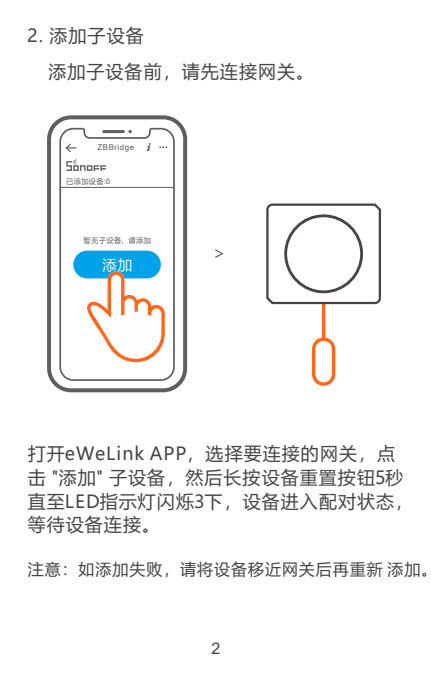
<style>
.page{position:relative;width:431px;height:681px;background:#fff}
.page>*{position:absolute;margin:0;border:0;box-sizing:border-box;transform-origin:0 0}
.t1{font:18px/23.6px "Microsoft Ya Hei";letter-spacing:.06em;color:#474443}
.t2{font:16.8px "Microsoft Ya Hei";color:#5f5d5d}
.t3{font:16px "Microsoft Ya Hei";letter-spacing:.06em;color:#474443}
.t4{font:16px "Arial";color:#474443}
.t5{font:14.4px "Microsoft Ya Hei";color:#fefefe}
.t6{font:8px "Arial";letter-spacing:.055em;color:#5f5d5d}
.t7{font:7.2px "Microsoft Ya Hei";letter-spacing:.06em;color:#5f5d5d}
</style>
<div class="page">
<div style="left:312px;top:337px;width:23px;height:48px;border:3px solid #ff661c;border-radius:10px"></div>
<hr style="left:322px;top:304px;width:3px;height:35px;background:#ff661c">
<svg style="left:266px;top:203px;width:115px;height:102px"></svg>
<div style="left:47px;top:115px;width:140px;height:277px;border:4px solid #5f5d5d;border-radius:22px"></div>
<svg style="left:59px;top:127px;width:116px;height:254px"></svg>
<svg style="left:102px;top:129px;width:31px;height:5px"></svg>
<svg style="left:147px;top:143px;width:4px;height:8px"></svg>
<svg style="left:159px;top:146px;width:8px;height:2px"></svg>
<svg style="left:66px;top:159px;width:40px;height:12px"></svg>
<div style="left:73px;top:250px;width:88px;height:28px;background:#00a2e9;border-radius:14px"></div>
<svg style="left:82px;top:270px;width:83px;height:92px"></svg>
<p class="t1" style="left:48px;top:19px;width:267px;line-height:36px;text-indent:-21px">2. 添加子设备<br>添加子设备前，请先连接网关。</p>
<p class="t6" style="left:98px;top:144px;width:38px">ZBBridge</p>
<p class="t7" style="left:66px;top:178px;width:46px">已添加设备:0</p>
<p class="t7" style="left:84px;top:237px;width:69px">暂无子设备，请添加</p>
<p class="t5" style="left:103px;top:258px;width:31px">添加</p>
<p class="t2" style="left:213px;top:245px;width:14px">&gt;</p>
<p class="t1" style="left:28px;top:443px;width:387px">打开eWeLink APP，选择要连接的网关，点击 "添加" 子设备，然后长按设备重置按钮5秒直至LED指示灯闪烁3下，设备进入配对状态，等待设备连接。</p>
<p class="t3" style="left:28px;top:561px;width:411px">注意：如添加失败，请将设备移近网关后再重新 添加。</p>
<p class="t4" style="left:212px;top:641px;width:10px">2</p>
</div>
